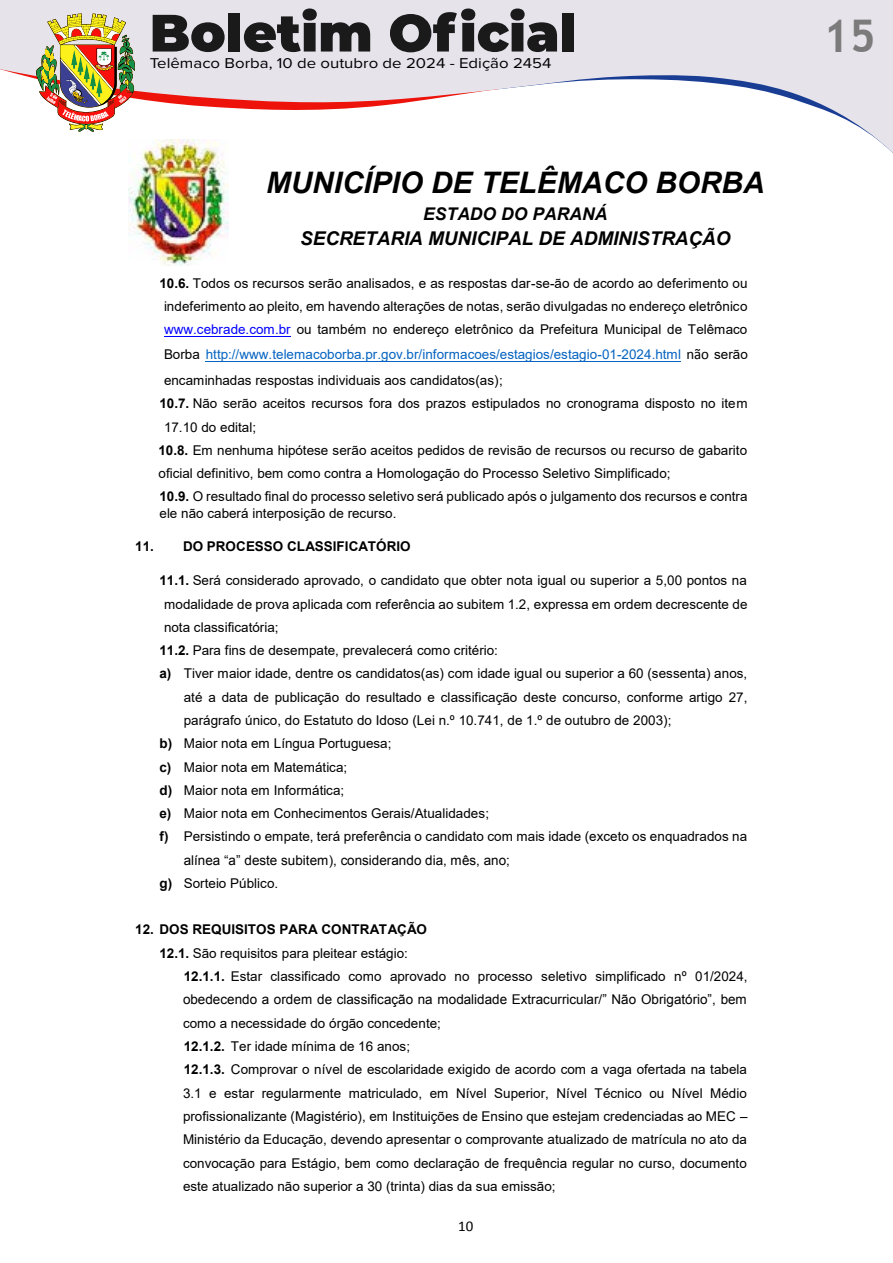
<style>
.page{position:relative;width:893px;height:1263px;background:#fff}
.page>*{position:absolute;margin:0;border:0;box-sizing:border-box;transform-origin:0 0}
.t1{font:700 45px "Trebuchet MS";color:#7c7b7b}
.t2{font:italic 700 29.7px "Arial";color:#000}
.t3{font:italic 700 18.9px "Arial";letter-spacing:-.005em;color:#000}
.t4{font:italic 700 17.55px "Arial";color:#000}
.t5{font:14.85px "Calibri";color:#000}
.t6{font:14.7px "Proxima Nova";color:#000;scale:1.14 1}
.t7{font:13.5px/23.2px "Arial";color:#000;text-align:center}
.t8{font:13.5px/25.8px "Arial";color:#0563c1}
.t9{font:700 13.5px/23.5px "Arial";color:#000;text-align:center}
.s1{font-weight:700}
.s2{color:#00f}
.s3{color:#000}
.s4{font-family:"Calibri";font-size:14.85px;color:#000}
.s5{font-weight:400}
</style>
<div class="page">
<div style="left:0;top:0;width:893px;height:9px;background:#e6e3eb"></div>
<svg style="left:0;top:9px;width:893px;height:144px"></svg>
<img style="left:129px;top:140px;width:99px;height:125px">
<hr style="left:164px;top:336px;width:127px;height:1px;background:#00f">
<hr style="left:206px;top:361px;width:475px;height:1px;background:#0563c1">
<p class="t6" style="left:150px;top:53px;width:354px">Telêmaco Borba, 10 de outubro de 2024 - Edição 2454</p>
<h2 class="t2" style="left:266px;top:162px;width:500px">MUNICÍPIO DE TELÊMACO BORBA</h2>
<p class="t4" style="left:423px;top:202px;width:186px">ESTADO DO PARANÁ</p>
<h3 class="t3" style="left:300px;top:225px;width:432px">SECRETARIA MUNICIPAL DE ADMINISTRAÇÃO</h3>
<p class="t7" style="left:160px;top:271px;width:590px"><span class="s1">10.6.</span> Todos os recursos serão analisados, e as respostas dar-se-ão de acordo ao deferimento ou indeferimento ao pleito, em havendo alterações de notas, serão divulgadas no endereço eletrônico <span class="s2">www.cebrade.com.br</span> ou também no endereço eletrônico da Prefeitura Municipal de Telêmaco</p>
<p class="t8" style="left:164px;top:341px;width:585px"><span class="s3">Borba</span> http://www.telemacoborba.pr.gov.br/informacoes/estagios/estagio-01-2024.html <span class="s4">não</span> <span class="s3">serão encaminhadas respostas individuais aos candidatos(as);</span></p>
<p class="t7" style="left:159px;top:392px;width:590px"><span class="s1">10.7.</span> Não serão aceitos recursos fora dos prazos estipulados no cronograma disposto no item</p>
<p class="t7" style="left:164px;top:415px;width:94px">17.10 do edital;</p>
<p class="t7" style="left:159px;top:438px;width:590px"><span class="s1">10.8.</span> Em nenhuma hipótese serão aceitos pedidos de revisão de recursos ou recurso de gabarito</p>
<p class="t7" style="left:159px;top:462px;width:513px">oficial definitivo, bem como contra a Homologação do Processo Seletivo Simplificado;</p>
<p class="t7" style="left:159px;top:485px;width:589px"><span class="s1">10.9.</span> O resultado final do processo seletivo será publicado após o julgamento dos recursos e contra</p>
<p class="t7" style="left:160px;top:502px;width:238px">ele não caberá interposição de recurso.</p>
<p class="t9" style="left:135px;top:535px;width:277px">11. DO PROCESSO CLASSIFICATÓRIO</p>
<p class="t7" style="left:160px;top:569px;width:589px"><span class="s1">11.1.</span> Será considerado aprovado, o candidato que obter nota igual ou superior a 5,00 pontos na</p>
<p class="t7" style="left:164px;top:592px;width:585px">modalidade de prova aplicada com referência ao subitem 1.2, expressa em ordem decrescente de</p>
<p class="t7" style="left:164px;top:615px;width:116px">nota classificatória;</p>
<p class="t7" style="left:160px;top:638px;width:340px"><span class="s1">11.2.</span> Para fins de desempate, prevalecerá como critério:</p>
<p class="t7" style="left:160px;top:662px;width:589px"><span class="s1">a)</span> Tiver maior idade, dentre os candidatos(as) com idade igual ou superior a 60 (sessenta) anos,</p>
<p class="t7" style="left:184px;top:685px;width:565px">até a data de publicação do resultado e classificação deste concurso, conforme artigo 27,</p>
<p class="t7" style="left:184px;top:708px;width:489px">parágrafo único, do Estatuto do Idoso (Lei n.º 10.741, de 1.º de outubro de 2003);</p>
<p class="t7" style="left:160px;top:732px;width:234px"><span class="s1">b)</span> Maior nota em Língua Portuguesa;</p>
<p class="t7" style="left:160px;top:755px;width:189px"><span class="s1">c)</span> Maior nota em Matemática;</p>
<p class="t7" style="left:160px;top:778px;width:186px"><span class="s1">d)</span> Maior nota em Informática;</p>
<p class="t7" style="left:160px;top:801px;width:331px"><span class="s1">e)</span> Maior nota em Conhecimentos Gerais/Atualidades;</p>
<p class="t7" style="left:160px;top:825px;width:589px"><span class="s1">f)</span> Persistindo o empate, terá preferência o candidato com mais idade (exceto os enquadrados na</p>
<p class="t7" style="left:184px;top:848px;width:328px">alínea “a” deste subitem), considerando dia, mês, ano;</p>
<p class="t7" style="left:160px;top:871px;width:120px"><span class="s1">g)</span> Sorteio Público.</p>
<p class="t9" style="left:135px;top:918px;width:293px">12. DOS REQUISITOS PARA CONTRATAÇÃO<br>12.1. <span class="s5">São requisitos para pleitear estágio:</span></p>
<p class="t7" style="left:183px;top:965px;width:566px;text-align:left"><span class="s1">12.1.1.</span> Estar classificado como aprovado no processo seletivo simplificado nº 01/2024, obedecendo a ordem de classificação na modalidade Extracurricular/” Não Obrigatório”, bem como a necessidade do órgão concedente;<br><span class="s1">12.1.2.</span> Ter idade mínima de 16 anos;<br><span class="s1">12.1.3.</span> Comprovar o nível de escolaridade exigido de acordo com a vaga ofertada na tabela 3.1 e estar regularmente matriculado, em Nível Superior, Nível Técnico ou Nível Médio profissionalizante (Magistério), em Instituições de Ensino que estejam credenciadas ao MEC – Ministério da Educação, devendo apresentar o comprovante atualizado de matrícula no ato da convocação para Estágio, bem como declaração de frequência regular no curso, documento este atualizado não superior a 30 (trinta) dias da sua emissão;</p>
<p class="t5" style="left:458px;top:1215px;width:17px">10</p>
<h1 class="t1" style="left:823px;top:8px;width:54px">15</h1>
</div>
